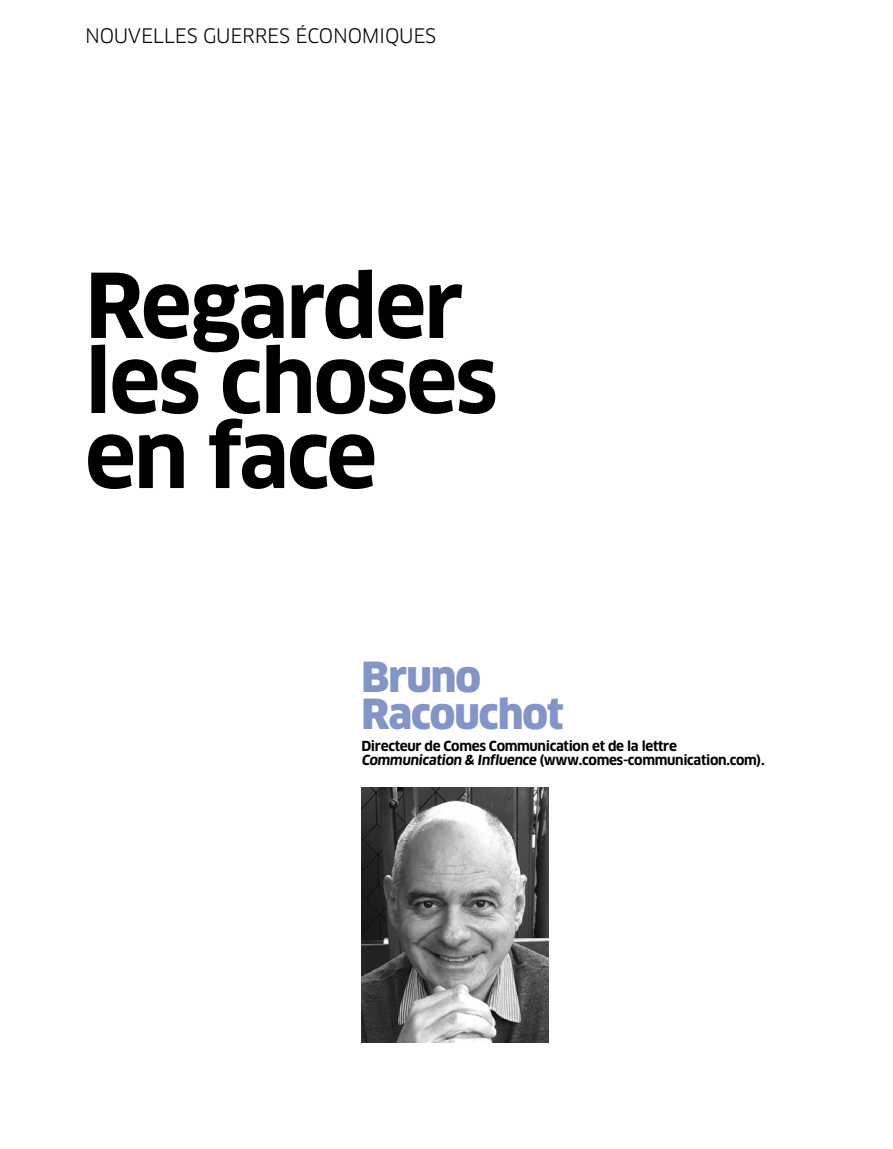
<style>
.page{position:relative;width:893px;height:1149px;background:#fff}
.page>*{position:absolute;margin:0;border:0;box-sizing:border-box;transform-origin:0 0}
.t1{font:700 87px/75px "Clan OT";letter-spacing:-.025em;color:#000}
.t2{font:900 40.5px/37.5px "Clan OT";letter-spacing:-.025em;color:#8294c8}
.t3{font:19.5px "Clan OT";color:#000}
.t4{font:700 13.5px/13.6px "Clan OT";letter-spacing:-.025em;color:#000}
</style>
<div class="page">
<img style="left:361px;top:787px;width:188px;height:255px">
<h3 class="t3" style="left:85px;top:24px;width:28px">NOUVELLES</h3>
<h3 class="t3" style="left:203px;top:24px;width:14px">GUERRES</h3>
<h3 class="t3" style="left:295px;top:24px;width:14px">ÉCONOMI</h3>
<h3 class="t3" style="left:385px;top:24px;width:27px">QUES</h3>
<h1 class="t1" style="left:85px;top:269px;width:414px">Regarder les choses en face</h1>
<h2 class="t2" style="left:361px;top:658px;width:204px">Bruno<br>Racouchot</h2>
<p class="t4" style="left:361px;top:739px;width:405px">Directeur de Comes Communication et de la lettre<br>Communication &amp; Influence (www.comes-communication.com).</p>
</div>
